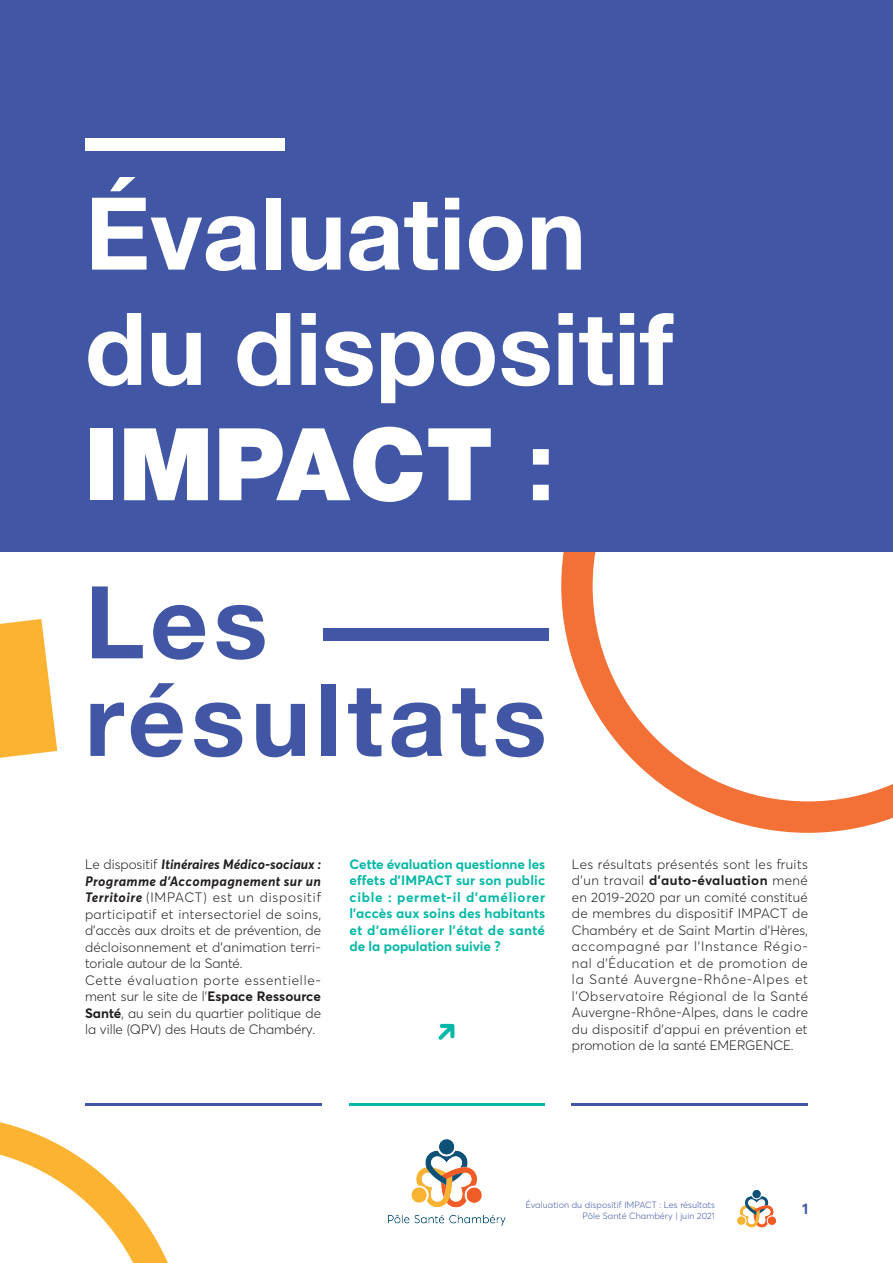
<style>
.page{position:relative;width:893px;height:1263px;background:#fff}
.page>*{position:absolute;margin:0;border:0;box-sizing:border-box;transform-origin:0 0}
.t1{font:700 100.65px/115.4px "Helvetica Neue LT Std";color:#fff}
.t2{font:700 100.65px/97.6px "Helvetica Neue LT Std";letter-spacing:.055em;color:#4157a6}
.t3{font:700 15px "Averta";color:#4157a6}
.t4{font:300 13.5px/16.5px "Averta";letter-spacing:.005em;color:#231f20}
.t5{font:700 13.5px/16.5px "Averta";letter-spacing:.005em;color:#03b8a6;text-align:justify}
.t6{font:300 9px/10.8px "Averta";letter-spacing:.01em;color:#4157a6;text-align:right}
.s1{font-weight:900}
.s2{font-weight:700;font-style:italic}
.s3{font-weight:700}
</style>
<div class="page">
<svg style="left:561px;top:552px;width:332px;height:281px"></svg>
<svg style="left:0;top:1122px;width:168px;height:141px"></svg>
<svg style="left:0;top:619px;width:57px;height:139px"></svg>
<div style="left:0;top:0;width:893px;height:552px;background:#4157a6"></div>
<div style="left:85px;top:138px;width:200px;height:13px;background:#fff"></div>
<div style="left:324px;top:628px;width:225px;height:12px;background:#4157a6"></div>
<hr style="left:85px;top:1103px;width:236px;height:2px;background:#4157a6">
<hr style="left:572px;top:1103px;width:236px;height:2px;background:#4157a6">
<hr style="left:350px;top:1103px;width:195px;height:2px;background:#03b8a6">
<svg style="left:438px;top:1024px;width:16px;height:16px"></svg>
<img style="left:388px;top:1139px;width:118px;height:87px">
<img style="left:737px;top:1190px;width:40px;height:38px">
<h1 class="t1" style="left:85px;top:174px;width:590px">Évaluation du dispositif<br><span class="s1">IMPACT</span> :</h1>
<h1 class="t2" style="left:85px;top:571px;width:463px">Les résultats</h1>
<p class="t4" style="left:85px;top:855px;width:238px">Le dispositif <span class="s2">Itinéraires Médico-sociaux :<br>Programme d’Accompagnement sur un Territoire</span> (IMPACT) est un dispositif participatif et intersectoriel de soins, d’accès aux droits et de prévention, de décloisonnement et d’animation terri&shy;toriale autour de la Santé.<br>Cette évaluation porte essentielle&shy;ment sur le site de l’<span class="s3">Espace Ressource Santé</span>, au sein du quartier politique de la ville (QPV) des Hauts de Chambéry.</p>
<p class="t5" style="left:350px;top:855px;width:197px">Cette évaluation questionne les effets d’IMPACT sur son public cible : permet-il d’améliorer l’accès aux soins des habitants et d’améliorer l’état de santé de la population suivie ?</p>
<p class="t4" style="left:572px;top:855px;width:238px;text-align:justify">Les résultats présentés sont les fruits d’un travail <span class="s3">d’auto-évaluation</span> mené en 2019-2020 par un comité constitué de membres du dispositif IMPACT de Chambéry et de Saint Martin d’Hères, accompagné par l’Instance Régio&shy;nal d’Éducation et de promotion de la Santé Auvergne-Rhône-Alpes et l’Observatoire Régional de la Santé Auvergne-Rhône-Alpes, dans le cadre du dispositif d’appui en prévention et promotion de la santé EMERGENCE.</p>
<p class="t6" style="left:526px;top:1199px;width:191px">Évaluation du dispositif IMPACT : Les résultats<br>Pôle Santé Chambéry | juin 2021</p>
<p class="t3" style="left:802px;top:1198px;width:8px">1</p>
</div>
